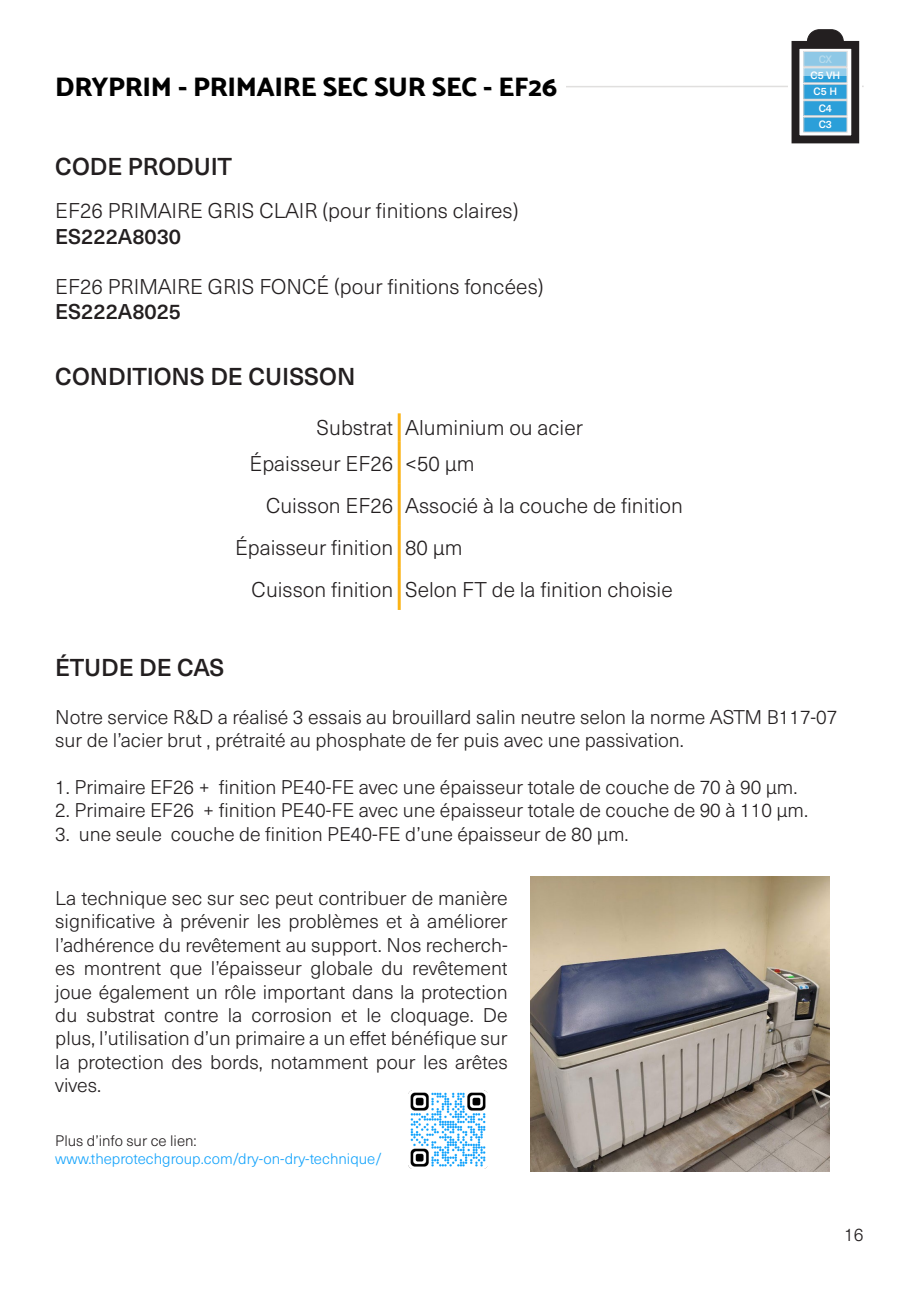
<style>
.page{position:relative;width:919px;height:1289px;background:#fff}
.page>*{position:absolute;margin:0;border:0;box-sizing:border-box;transform-origin:0 0}
.Sections{font:800 27px "Catamaran";letter-spacing:-.015em;color:#000}
.t1{font:500 24px "Neue Haas Unica";color:#231f20}
.t2{font:300 21px/25.2px "Neue Haas Unica";color:#231f20}
.t3{font:500 21px "Neue Haas Unica";color:#231f20}
.t4{font:300 19.5px/23.4px "Neue Haas Unica";color:#231f20}
.t5{font:300 18px "Neue Haas Unica";color:#231f20}
.t6{font:300 15px/18px "Neue Haas Unica";color:#13a3fc}
.t7{font:500 10.5px/16px "Neue Haas Unica Pro";color:#fff;text-align:center}
.s1{font-weight:500}
.s2{color:#231f20}
</style>
<div class="page">
<svg style="left:566px;top:85px;width:298px;height:3px"></svg>
<hr style="left:397px;top:413px;width:3px;height:29px;background:#fbb316">
<hr style="left:397px;top:442px;width:3px;height:42px;background:#fbb316">
<hr style="left:397px;top:484px;width:3px;height:42px;background:#fbb316">
<hr style="left:397px;top:526px;width:3px;height:42px;background:#fbb316">
<hr style="left:397px;top:568px;width:3px;height:42px;background:#fbb316">
<svg style="left:788px;top:37px;width:74px;height:107px"></svg>
<div style="left:803px;top:51px;width:44px;height:16px;border:1px solid #d1d2d4"></div>
<div style="left:791px;top:41px;width:68px;height:102px;border:8px solid #231f20"></div>
<svg style="left:807px;top:29px;width:36px;height:13px"></svg>
<div style="left:803px;top:117px;width:43px;height:15px;background:#2b9fd9"></div>
<div style="left:803px;top:117px;width:44px;height:15px;border:1px solid #d1d2d4"></div>
<div style="left:803px;top:101px;width:43px;height:15px;background:#2b9fd9"></div>
<div style="left:803px;top:100px;width:44px;height:16px;border:1px solid #d1d2d4"></div>
<div style="left:803px;top:84px;width:43px;height:15px;background:#2b9fd9"></div>
<div style="left:803px;top:84px;width:44px;height:15px;border:1px solid #d1d2d4"></div>
<svg style="left:805px;top:75px;width:40px;height:6px"></svg>
<div style="left:803px;top:68px;width:44px;height:15px;border:1px solid #d1d2d4"></div>
<div style="left:803px;top:68px;width:43px;height:7px;background:#94ceeb"></div>
<div style="left:803px;top:51px;width:43px;height:15px;background:#8ec8e6"></div>
<img style="left:530px;top:876px;width:299px;height:295px">
<img style="left:408px;top:1090px;width:79px;height:78px">
<p class="Sections" style="left:55px;top:66px;width:503px">DRYPRIM - PRIMAIRE SEC SUR SEC - EF26</p>
<p class="t1" style="left:55px;top:149px;width:178px">CODE PRODUIT</p>
<p class="t2" style="left:55px;top:197px;width:464px">EF26 PRIMAIRE GRIS CLAIR (pour finitions claires)<br><span class="s1">ES222A8030</span></p>
<p class="t2" style="left:55px;top:273px;width:489px">EF26 PRIMAIRE GRIS FONCÉ (pour finitions foncées)</p>
<p class="t3" style="left:55px;top:296px;width:127px">ES222A8025</p>
<p class="t1" style="left:55px;top:358px;width:301px">CONDITIONS DE CUISSON</p>
<p class="t2" style="left:316px;top:414px;width:78px">Substrat</p>
<p class="t2" style="left:405px;top:414px;width:179px">Aluminium ou acier</p>
<p class="t2" style="left:249px;top:449px;width:145px">Épaisseur EF26</p>
<p class="t2" style="left:405px;top:449px;width:71px">&lt;50 µm</p>
<p class="t2" style="left:266px;top:491px;width:129px">Cuisson EF26</p>
<p class="t2" style="left:405px;top:491px;width:279px">Associé à la couche de finition</p>
<p class="t2" style="left:235px;top:533px;width:160px">Épaisseur finition</p>
<p class="t2" style="left:405px;top:533px;width:59px">80 µm</p>
<p class="t2" style="left:251px;top:575px;width:143px">Cuisson finition</p>
<p class="t2" style="left:405px;top:575px;width:269px">Selon FT de la finition choisie</p>
<p class="t7" style="left:810px;top:51px;width:31px">CX<br>C5 VH<br>C5 H</p>
<p class="t7" style="left:818px;top:100px;width:15px">C4</p>
<p class="t7" style="left:818px;top:116px;width:15px">C3</p>
<p class="t1" style="left:55px;top:649px;width:171px">ÉTUDE DE CAS</p>
<p class="t4" style="left:55px;top:704px;width:783px">Notre service R&amp;D a réalisé 3 essais au brouillard salin neutre selon la norme ASTM B117-07 sur de l’acier brut , prétraité au phosphate de fer puis avec une passivation.</p>
<p class="t4" style="left:55px;top:774px;width:743px">1. Primaire EF26 + finition PE40-FE avec une épaisseur totale de couche de 70 à 90 µm.</p>
<p class="t4" style="left:55px;top:797px;width:754px">2. Primaire EF26 + finition PE40-FE avec une épaisseur totale de couche de 90 à 110 µm.</p>
<p class="t4" style="left:55px;top:821px;width:574px">3. une seule couche de finition PE40-FE d’une épaisseur de 80 µm.</p>
<p class="t4" style="left:55px;top:885px;width:454px;text-align:justify">La technique sec sur sec peut contribuer de manière significative à prévenir les problèmes et à améliorer l’adhérence du revêtement au support. Nos recherch&shy;es montrent que l’épaisseur globale du revêtement joue également un rôle important dans la protection du substrat contre la corrosion et le cloquage. De plus, l’utilisation d’un primaire a un effet bénéfique sur la protection des bords, notamment pour les arêtes vives.</p>
<p class="t6" style="left:55px;top:1131px;width:328px"><span class="s2">Plus d’info sur ce lien: </span>www.theprotechgroup.com/dry-on-dry-technique/</p>
<p class="t5" style="left:844px;top:1221px;width:21px">16</p>
</div>
